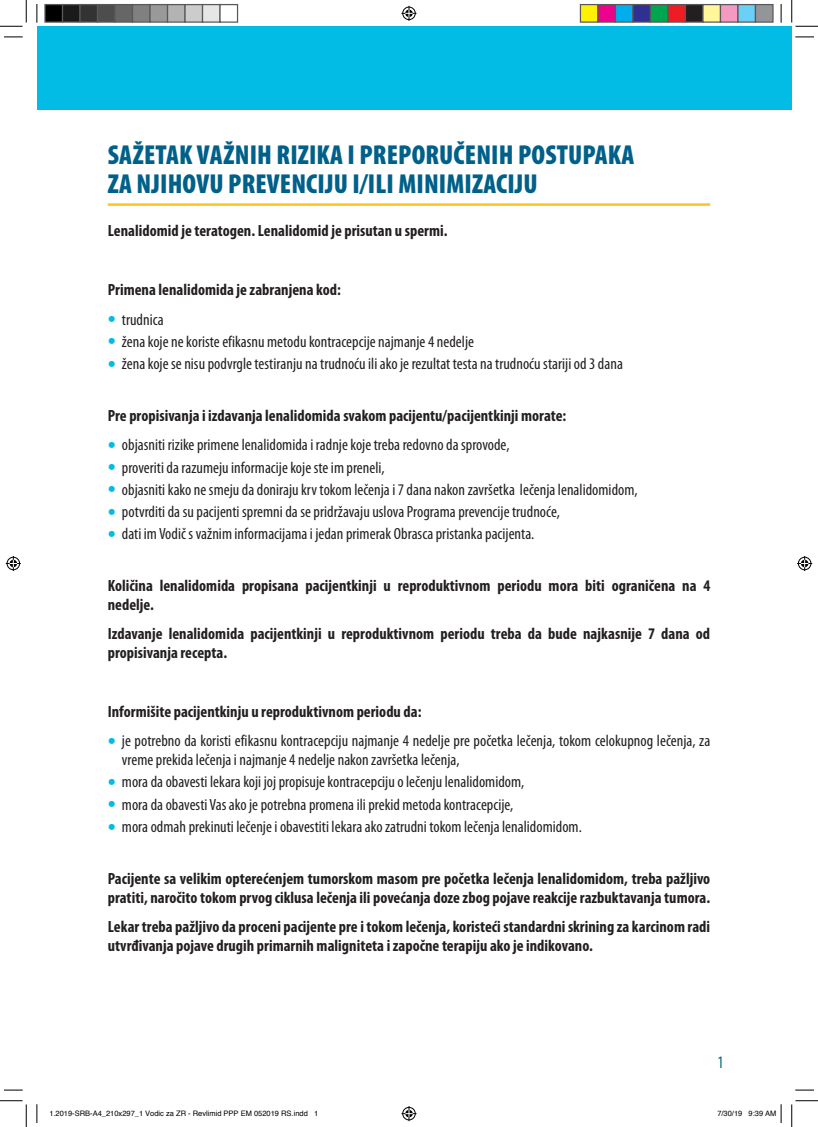
<style>
.page{position:relative;width:818px;height:1127px;background:#fff}
.page>*{position:absolute;margin:0;border:0;box-sizing:border-box;transform-origin:0 0}
.t1{font:900 condensed 27.5px "Myriad Pro";letter-spacing:.005em;color:#006089}
.t2{font:17.5px "Myriad Pro";color:#006089;scale:.8 1}
.t3{font:condensed 16.25px/18.8px "Myriad Pro";color:#231f20}
.t4{font:700 condensed 16.25px/18.8px "Myriad Pro";color:#231f20}
.t5{font:7.5px "Helvetica";color:#000}
.s1{font-size:31.25px;color:#02bce5}
</style>
<div class="page">
<div style="left:37px;top:26px;width:755px;height:84px;background:#02bce5"></div>
<hr style="left:108px;top:203px;width:602px;height:3px;background:#fec422">
<svg style="left:4px;top:36px;width:19px;height:2px"></svg>
<svg style="left:795px;top:36px;width:19px;height:2px"></svg>
<svg style="left:4px;top:1089px;width:19px;height:1px"></svg>
<svg style="left:795px;top:1089px;width:19px;height:1px"></svg>
<svg style="left:36px;top:4px;width:2px;height:19px"></svg>
<svg style="left:36px;top:1104px;width:2px;height:18px"></svg>
<svg style="left:780px;top:4px;width:2px;height:19px"></svg>
<svg style="left:0;top:0;width:27px;height:27px"></svg>
<svg style="left:0;top:1100px;width:27px;height:26px"></svg>
<svg style="left:791px;top:0;width:27px;height:27px"></svg>
<svg style="left:791px;top:1100px;width:27px;height:26px"></svg>
<svg style="left:401px;top:6px;width:15px;height:15px"></svg>
<svg style="left:401px;top:1106px;width:15px;height:14px"></svg>
<svg style="left:6px;top:556px;width:15px;height:15px"></svg>
<svg style="left:797px;top:556px;width:15px;height:15px"></svg>
<div style="left:45px;top:5px;width:18px;height:17px;background:#000"></div>
<div style="left:44px;top:4px;width:19px;height:19px;border:1px solid #595959"></div>
<div style="left:63px;top:5px;width:17px;height:17px;background:#1a1a1a"></div>
<div style="left:62px;top:4px;width:19px;height:19px;border:1px solid #595959"></div>
<div style="left:80px;top:5px;width:18px;height:17px;background:#333"></div>
<div style="left:79px;top:4px;width:19px;height:19px;border:1px solid #595959"></div>
<div style="left:98px;top:5px;width:17px;height:17px;background:#4d4d4d"></div>
<div style="left:97px;top:4px;width:19px;height:19px;border:1px solid #595959"></div>
<div style="left:115px;top:5px;width:18px;height:17px;background:#666"></div>
<div style="left:114px;top:4px;width:19px;height:19px;border:1px solid #595959"></div>
<div style="left:133px;top:5px;width:17px;height:17px;background:#808080"></div>
<div style="left:132px;top:4px;width:19px;height:19px;border:1px solid #595959"></div>
<div style="left:150px;top:5px;width:18px;height:17px;background:#999"></div>
<div style="left:149px;top:4px;width:19px;height:19px;border:1px solid #595959"></div>
<div style="left:168px;top:5px;width:17px;height:17px;background:#b3b3b3"></div>
<div style="left:167px;top:4px;width:19px;height:19px;border:1px solid #595959"></div>
<div style="left:185px;top:5px;width:18px;height:17px;background:#ccc"></div>
<div style="left:184px;top:4px;width:19px;height:19px;border:1px solid #595959"></div>
<div style="left:203px;top:5px;width:17px;height:17px;background:#e6e6e6"></div>
<div style="left:202px;top:4px;width:19px;height:19px;border:1px solid #595959"></div>
<div style="left:219px;top:4px;width:19px;height:19px;border:1px solid #595959"></div>
<div style="left:580px;top:5px;width:18px;height:17px;background:#fff101"></div>
<div style="left:580px;top:4px;width:18px;height:19px;border:1px solid #595959"></div>
<div style="left:598px;top:5px;width:17px;height:17px;background:#ed028c"></div>
<div style="left:597px;top:4px;width:19px;height:19px;border:1px solid #595959"></div>
<div style="left:615px;top:5px;width:18px;height:17px;background:#00aeef"></div>
<div style="left:615px;top:4px;width:18px;height:19px;border:1px solid #595959"></div>
<div style="left:633px;top:5px;width:17px;height:17px;background:#2e3092"></div>
<div style="left:632px;top:4px;width:19px;height:19px;border:1px solid #595959"></div>
<div style="left:650px;top:5px;width:18px;height:17px;background:#00a54f"></div>
<div style="left:650px;top:4px;width:18px;height:19px;border:1px solid #595959"></div>
<div style="left:668px;top:5px;width:17px;height:17px;background:#ee1d23"></div>
<div style="left:667px;top:4px;width:19px;height:19px;border:1px solid #595959"></div>
<div style="left:685px;top:5px;width:18px;height:17px;background:#231f20"></div>
<div style="left:685px;top:4px;width:18px;height:19px;border:1px solid #595959"></div>
<div style="left:703px;top:5px;width:17px;height:17px;background:#fff79a"></div>
<div style="left:702px;top:4px;width:19px;height:19px;border:1px solid #595959"></div>
<div style="left:720px;top:5px;width:18px;height:17px;background:#f499c2"></div>
<div style="left:720px;top:4px;width:18px;height:19px;border:1px solid #595959"></div>
<div style="left:738px;top:5px;width:17px;height:17px;background:#6bcff6"></div>
<div style="left:737px;top:4px;width:19px;height:19px;border:1px solid #595959"></div>
<div style="left:755px;top:5px;width:18px;height:17px;background:#939598"></div>
<div style="left:755px;top:4px;width:18px;height:19px;border:1px solid #595959"></div>
<svg style="left:780px;top:1104px;width:2px;height:18px"></svg>
<h1 class="t1" style="left:108px;top:137px;width:14px">SAŽETAK</h1>
<h1 class="t1" style="left:197px;top:137px;width:26px">VAŽNI</h1>
<h1 class="t1" style="left:257px;top:137px;width:32px">H RIZIKA</h1>
<h1 class="t1" style="left:348px;top:137px;width:26px">I PREPOR</h1>
<h1 class="t1" style="left:439px;top:137px;width:27px">UČENI</h1>
<h1 class="t1" style="left:499px;top:137px;width:33px">H POST</h1>
<h1 class="t1" style="left:568px;top:137px;width:28px">UPAKA</h1>
<h1 class="t1" style="left:108px;top:166px;width:184px">ZA NJI HOVU PREVENCIJ</h1>
<h1 class="t1" style="left:334px;top:166px;width:77px">U I/ILI MINIMIZACIJ</h1>
<h1 class="t1" style="left:523px;top:166px;width:16px">U</h1>
<p class="t4" style="left:108px;top:221px;width:341px">Lenalidomid je teratogen. Lenalidomid je prisutan u spermi.</p>
<p class="t4" style="left:108px;top:280px;width:235px">Primena lenalidomida je zabranjena kod:</p>
<p class="t3" style="left:108px;top:309px;width:57px"><span class="s1">•</span> trudnica</p>
<p class="t3" style="left:108px;top:332px;width:368px"><span class="s1">•</span> žena koje ne koriste efikasnu metodu kontracepcije najmanje 4 nedelje</p>
<p class="t3" style="left:108px;top:354px;width:517px"><span class="s1">•</span> žena koje se nisu podvrgle testiranju na trudnoću ili ako je rezultat testa na trudnoću stariji od 3 dana</p>
<p class="t4" style="left:108px;top:405px;width:460px">Pre propisivanja i izdavanja lenalidomida svakom pacijentu/pacijentkinji morate:</p>
<p class="t3" style="left:108px;top:435px;width:403px"><span class="s1">•</span> objasniti rizike primene lenalidomida i radnje koje treba redovno da sprovode,</p>
<p class="t3" style="left:108px;top:457px;width:278px"><span class="s1">•</span> proveriti da razumeju informacije koje ste im preneli,</p>
<p class="t3" style="left:108px;top:480px;width:531px"><span class="s1">•</span> objasniti kako ne smeju da doniraju krv tokom lečenja i 7 dana nakon završetka lečenja lenalidomidom,</p>
<p class="t3" style="left:108px;top:502px;width:454px"><span class="s1">•</span> potvrditi da su pacijenti spremni da se pridržavaju uslova Programa prevencije trudnoće,</p>
<p class="t3" style="left:108px;top:524px;width:428px"><span class="s1">•</span> dati im Vodič s važnim informacijama i jedan primerak Obrasca pristanka pacijenta.</p>
<p class="t4" style="left:108px;top:576px;width:604px">Količina lenalidomida propisana pacijentkinji u reproduktivnom periodu mora biti ograničena na 4 nedelje.</p>
<p class="t4" style="left:108px;top:624px;width:604px">Izdavanje lenalidomida pacijentkinji u reproduktivnom periodu treba da bude najkasnije 7 dana od propisivanja recepta.</p>
<p class="t4" style="left:108px;top:701px;width:315px">Informišite pacijentkinju u reproduktivnom periodu da:</p>
<p class="t3" style="left:122px;top:731px;width:590px;text-indent:-14px"><span class="s1">•</span> je potrebno da koristi efikasnu kontracepciju najmanje 4 nedelje pre početka lečenja, tokom celokupnog lečenja, za vreme prekida lečenja i najmanje 4 nedelje nakon završetka lečenja,</p>
<p class="t3" style="left:108px;top:772px;width:418px"><span class="s1">•</span> mora da obavesti lekara koji joj propisuje kontracepciju o lečenju lenalidomidom,</p>
<p class="t3" style="left:108px;top:794px;width:407px"><span class="s1">•</span> mora da obavesti Vas ako je potrebna promena ili prekid metoda kontracepcije,</p>
<p class="t3" style="left:108px;top:816px;width:476px"><span class="s1">•</span> mora odmah prekinuti lečenje i obavestiti lekara ako zatrudni tokom lečenja lenalidomidom.</p>
<p class="t4" style="left:108px;top:868px;width:604px">Pacijente sa velikim opterećenjem tumorskom masom pre početka lečenja lenalidomidom, treba pažljivo pratiti, naročito tokom prvog ciklusa lečenja ili povećanja doze zbog pojave reakcije razbuktavanja tumora.</p>
<p class="t4" style="left:108px;top:916px;width:604px">Lekar treba pažljivo da proceni pacijente pre i tokom lečenja, koristeći standardni skrining za karcinom radi utvrđivanja pojave drugih primarnih maligniteta i započne terapiju ako je indikovano.</p>
<p class="t2" style="left:717px;top:1050px;width:10px">1</p>
<p class="t5" style="left:49px;top:1106px;width:270px">1.2019-SRB-A4_210x297_1 Vodic za ZR - Revlimid PPP EM 052019 RS.indd 1</p>
<p class="t5" style="left:717px;top:1106px;width:61px">7/30/19 9:39 AM</p>
</div>
